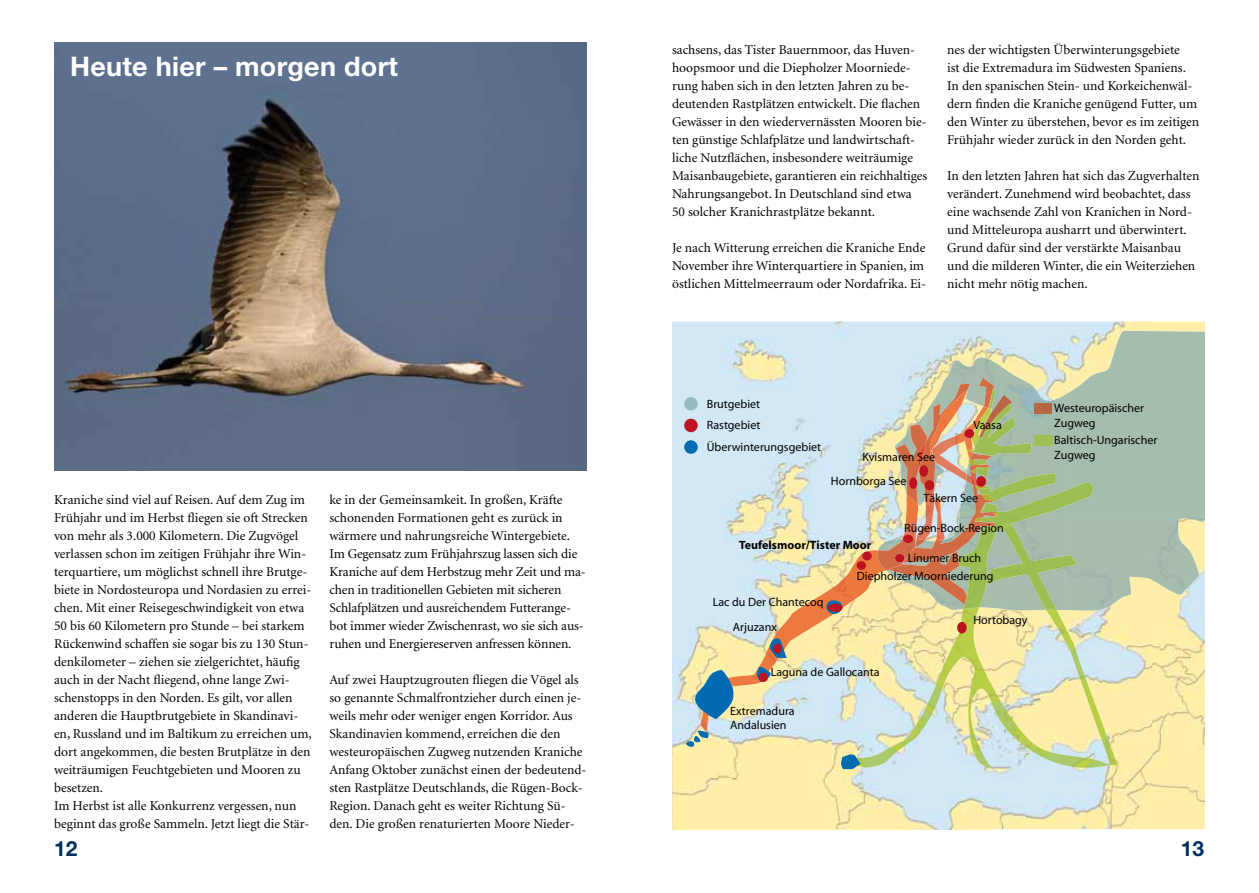
<style>
.page{position:relative;width:1259px;height:893px;background:#fff}
.page>*{position:absolute;margin:0;border:0;box-sizing:border-box;transform-origin:0 0}
.t1{font:700 27px "Helvetica Neue";letter-spacing:.01em;color:#fff}
.t2{font:700 21px "Helvetica Neue";color:#00305e}
.t3{font:13.5px/18px "Minion";color:#000}
.t4{font:12px/14.4px "Myriad";color:#000}
.t5{font:700 12px "Myriad";color:#000}
</style>
<div class="page">
<img style="left:54px;top:43px;width:533px;height:428px">
<img style="left:672px;top:321px;width:319px;height:508px">
<img style="left:991px;top:321px;width:160px;height:56px">
<img style="left:1152px;top:610px;width:53px;height:219px">
<img style="left:991px;top:610px;width:161px;height:219px">
<img style="left:924px;top:357px;width:94px;height:250px">
<img style="left:1064px;top:331px;width:141px;height:279px">
<img style="left:878px;top:414px;width:37px;height:176px">
<img style="left:1018px;top:377px;width:47px;height:104px">
<img style="left:967px;top:377px;width:29px;height:150px">
<img style="left:915px;top:384px;width:55px;height:144px">
<img style="left:870px;top:425px;width:18px;height:158px">
<img style="left:823px;top:551px;width:48px;height:70px">
<img style="left:775px;top:594px;width:48px;height:69px">
<img style="left:728px;top:634px;width:47px;height:52px">
<img style="left:877px;top:424px;width:50px;height:146px">
<img style="left:918px;top:441px;width:8px;height:26px">
<img style="left:700px;top:719px;width:8px;height:10px">
<svg style="left:693px;top:669px;width:41px;height:50px;background:#6098af"></svg>
<svg style="left:685px;top:729px;width:24px;height:21px"></svg>
<img style="left:966px;top:408px;width:1px;height:43px">
<img style="left:973px;top:389px;width:58px;height:67px">
<img style="left:977px;top:404px;width:32px;height:37px">
<img style="left:967px;top:408px;width:6px;height:44px">
<img style="left:973px;top:407px;width:15px;height:45px">
<img style="left:988px;top:473px;width:67px;height:8px">
<img style="left:975px;top:486px;width:4px;height:16px">
<img style="left:979px;top:481px;width:114px;height:52px">
<img style="left:974px;top:512px;width:24px;height:14px">
<img style="left:1046px;top:610px;width:72px;height:156px">
<img style="left:986px;top:524px;width:90px;height:86px">
<svg style="left:1002px;top:524px;width:7px;height:4px"></svg>
<img style="left:899px;top:607px;width:105px;height:161px">
<img style="left:1004px;top:706px;width:53px;height:57px">
<img style="left:846px;top:743px;width:53px;height:25px">
<img style="left:1056px;top:753px;width:53px;height:15px">
<img style="left:958px;top:527px;width:37px;height:82px">
<svg style="left:755px;top:636px;width:32px;height:46px"></svg>
<svg style="left:822px;top:597px;width:26px;height:21px"></svg>
<div style="left:684px;top:440px;width:13px;height:14px;background:#006ab3;border-radius:50%"></div>
<div style="left:758px;top:673px;width:10px;height:9px;background:#bd1220;border-radius:50%"></div>
<div style="left:773px;top:643px;width:8px;height:11px;background:#bd1220;border-radius:50%"></div>
<div style="left:827px;top:604px;width:15px;height:8px;background:#bd1220;border-radius:50%"></div>
<div style="left:909px;top:477px;width:8px;height:12px;background:#bd1220;border-radius:50%"></div>
<div style="left:919px;top:465px;width:9px;height:12px;background:#bd1220;border-radius:50%"></div>
<div style="left:924px;top:480px;width:10px;height:10px;background:#bd1220;border-radius:50%"></div>
<div style="left:964px;top:429px;width:10px;height:9px;background:#bd1220;border-radius:50%"></div>
<div style="left:684px;top:419px;width:13px;height:13px;background:#bd1220;border-radius:50%"></div>
<div style="left:957px;top:622px;width:9px;height:11px;background:#bd1220;border-radius:50%"></div>
<img style="left:931px;top:433px;width:35px;height:48px">
<img style="left:935px;top:462px;width:33px;height:22px">
<svg style="left:963px;top:431px;width:3px;height:10px"></svg>
<img style="left:934px;top:498px;width:11px;height:30px">
<img style="left:903px;top:528px;width:74px;height:35px">
<svg style="left:967px;top:528px;width:11px;height:3px"></svg>
<img style="left:888px;top:552px;width:79px;height:52px">
<svg style="left:887px;top:566px;width:11px;height:4px"></svg>
<img style="left:958px;top:558px;width:9px;height:47px">
<svg style="left:968px;top:460px;width:20px;height:26px"></svg>
<img style="left:970px;top:465px;width:19px;height:8px">
<img style="left:684px;top:397px;width:13px;height:14px;border-radius:7px">
<svg style="left:841px;top:754px;width:19px;height:15px"></svg>
<div style="left:862px;top:552px;width:10px;height:8px;background:#bd1220;border-radius:50%"></div>
<div style="left:856px;top:561px;width:10px;height:9px;background:#bd1220;border-radius:50%"></div>
<img style="left:1034px;top:403px;width:18px;height:10px">
<img style="left:1034px;top:435px;width:18px;height:11px">
<h1 class="t1" style="left:70px;top:50px;width:329px">Heute hier – morgen dort</h1>
<p class="t3" style="left:54px;top:491px;width:259px">Kraniche sind viel auf Reisen. Auf dem Zug im Frühjahr und im Herbst fliegen sie oft Strecken von mehr als 3.000 Kilometern. Die Zugvögel verlassen schon im zeitigen Frühjahr ihre Win&shy;terquartiere, um möglichst schnell ihre Brutge&shy;biete in Nordosteuropa und Nordasien zu errei&shy;chen. Mit einer Reisegeschwindigkeit von etwa 50 bis 60 Kilometern pro Stunde – bei starkem Rückenwind schaffen sie sogar bis zu 130 Stun&shy;denkilometer – ziehen sie zielgerichtet, häufig auch in der Nacht fliegend, ohne lange Zwi&shy;schenstopps in den Norden. Es gilt, vor allen anderen die Hauptbrutgebiete in Skandinavi&shy;en, Russland und im Baltikum zu erreichen um, dort angekommen, die besten Brutplätze in den weiträumigen Feuchtgebieten und Mooren zu besetzen.<br>Im Herbst ist alle Konkurrenz vergessen, nun beginnt das große Sammeln. Jetzt liegt die Stär-</p>
<p class="t3" style="left:329px;top:491px;width:258px">ke in der Gemeinsamkeit. In großen, Kräfte schonenden Formationen geht es zurück in wärmere und nahrungsreiche Wintergebiete.<br>Im Gegensatz zum Frühjahrszug lassen sich die Kraniche auf dem Herbstzug mehr Zeit und ma&shy;chen in traditionellen Gebieten mit sicheren Schlafplätzen und ausreichendem Futterange&shy;bot immer wieder Zwischenrast, wo sie sich aus&shy;ruhen und Energiereserven anfressen können.</p>
<p class="t3" style="left:329px;top:671px;width:258px">Auf zwei Hauptzugrouten fliegen die Vögel als so genannte Schmalfrontzieher durch einen je&shy;weils mehr oder weniger engen Korridor. Aus Skandinavien kommend, erreichen die den westeuropäischen Zugweg nutzenden Kraniche Anfang Oktober zunächst einen der bedeutend&shy;sten Rastplätze Deutschlands, die Rügen-Bock-Region. Danach geht es weiter Richtung Sü&shy;den. Die großen renaturierten Moore Nieder-</p>
<p class="t3" style="left:672px;top:41px;width:257px">sachsens, das Tister Bauernmoor, das Huven&shy;hoopsmoor und die Diepholzer Moorniede&shy;rung haben sich in den letzten Jahren zu be&shy;deutenden Rastplätzen entwickelt. Die flachen Gewässer in den wiedervernässten Mooren bie&shy;ten günstige Schlafplätze und landwirtschaft&shy;liche Nutzflächen, insbesondere weiträumige Maisanbaugebiete, garantieren ein reichhaltiges Nahrungs angebot. In Deutschland sind etwa 50 solcher Kranich rastplätze bekannt.</p>
<p class="t3" style="left:672px;top:239px;width:255px">Je nach Witterung erreichen die Kraniche Ende<br>November ihre Winterquartiere in Spanien, im östlichen Mittelmeerraum oder Nordafrika. Ei-</p>
<p class="t3" style="left:947px;top:41px;width:254px">nes der wichtigsten Überwinterungsgebiete<br>ist die Extremadura im Südwesten Spaniens.<br>In den spanischen Stein- und Korkeichenwäl&shy;dern finden die Kraniche genügend Futter, um den Winter zu überstehen, bevor es im zeitigen Frühjahr wieder zurück in den Norden geht.</p>
<p class="t3" style="left:947px;top:167px;width:254px">In den letzten Jahren hat sich das Zugverhalten verändert. Zunehmend wird beobachtet, dass eine wachsende Zahl von Kranichen in Nord&shy;und Mitteleuropa ausharrt und überwintert.<br>Grund dafür sind der verstärkte Maisanbau und die milderen Winter, die ein Weiterziehen nicht mehr nötig machen.</p>
<p class="t4" style="left:707px;top:393px;width:116px;line-height:21.6px">Brutgebiet<br>Rastgebiet<br>Überwinterungsgebiet</p>
<p class="t4" style="left:1054px;top:401px;width:91px">Westeuropäischer<br>Zugweg</p>
<p class="t4" style="left:973px;top:418px;width:30px">Vaasa</p>
<p class="t4" style="left:1054px;top:434px;width:105px">Baltisch-Ungarischer<br>Zugweg</p>
<p class="t4" style="left:862px;top:451px;width:74px">Kvismaren See</p>
<p class="t4" style="left:831px;top:474px;width:77px">Hornborga See</p>
<p class="t4" style="left:923px;top:491px;width:56px">Täkern See</p>
<p class="t4" style="left:904px;top:522px;width:101px">Rügen-Bock-Region</p>
<p class="t5" style="left:739px;top:538px;width:134px">Teufelsmoor/Tister Moor</p>
<p class="t4" style="left:857px;top:569px;width:138px">Diepholzer Moorniederung</p>
<p class="t4" style="left:907px;top:551px;width:75px">Linumer Bruch</p>
<p class="t4" style="left:713px;top:595px;width:112px">Lac du Der Chantecoq</p>
<p class="t4" style="left:733px;top:620px;width:46px">Arjuzanx</p>
<p class="t4" style="left:771px;top:665px;width:110px">Laguna de Gallocanta</p>
<p class="t4" style="left:730px;top:704px;width:66px">Extremadura<br>Andalusien</p>
<p class="t4" style="left:973px;top:613px;width:56px">Hortobagy</p>
<h2 class="t2" style="left:54px;top:836px;width:25px">12</h2>
<h2 class="t2" style="left:1180px;top:836px;width:25px">13</h2>
</div>
